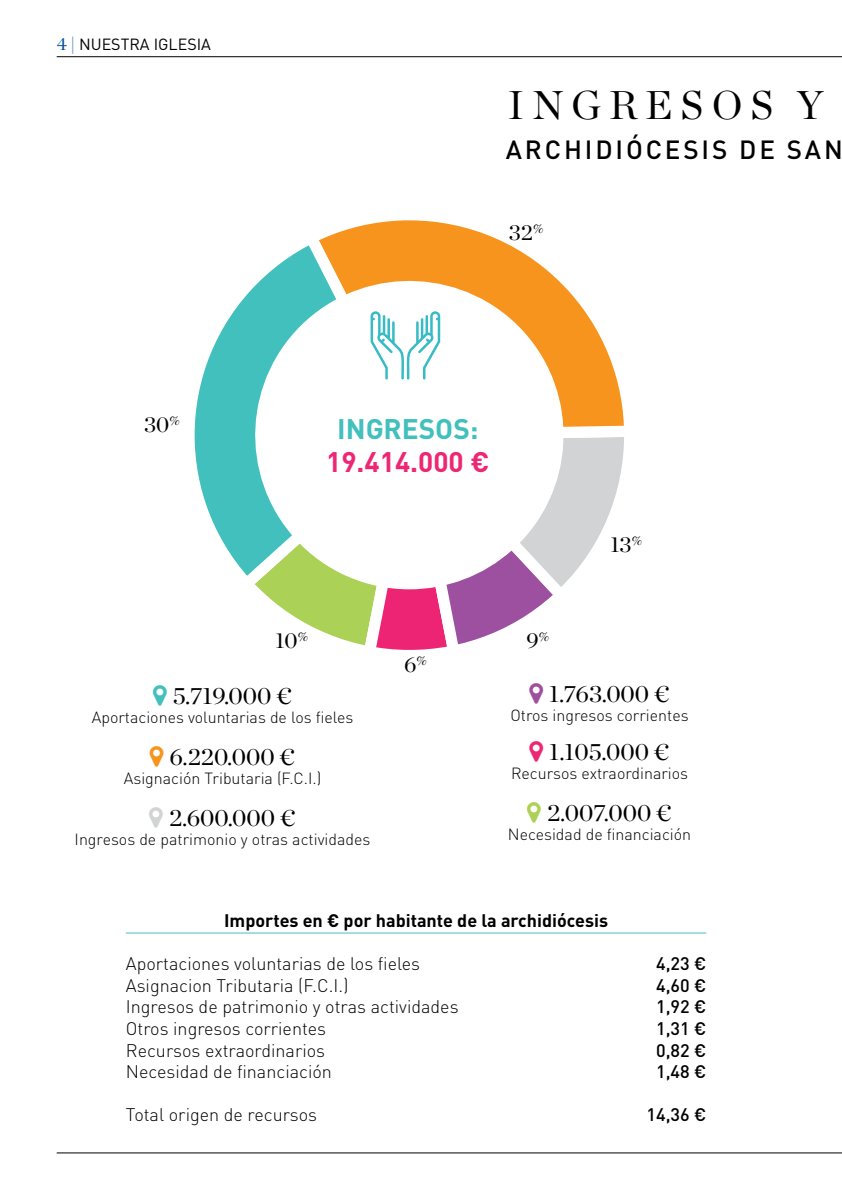
<style>
.page{position:relative;width:842px;height:1191px;background:#fff}
.page>*{position:absolute;margin:0;border:0;box-sizing:border-box;transform-origin:0 0}
.t1{font:40px "Chronicle Display";letter-spacing:.2em;color:#000}
.t2{font:700 28px "DIN Pro";color:#ed2774}
.t3{font:700 28px "DIN Pro";color:#42c0bd}
.t4{font:500 26px "DIN Pro";letter-spacing:.11em;color:#000}
.t5{font:24px "Chronicle Display";color:#000}
.t6{font:22px "Chronicle Display";color:#000}
.t7{font:300 18px "DIN Pro";color:#000}
.t8{font:700 18px "DIN Pro";color:#000}
.t9{font:500 18px "DIN Pro";color:#000}
.t10{font:300 16px "DIN Pro";color:#000}
.t11{font:16px "DIN Pro";color:#000}
.s1{font-family:"Chronicle Display";font-size:18px;color:#0251a3}
</style>
<div class="page">
<hr style="left:57px;top:56px;width:785px;height:1px;background:#000">
<hr style="left:57px;top:1152px;width:785px;height:1px;background:#000">
<svg style="left:274px;top:602px;width:251px;height:48px"></svg>
<svg style="left:396px;top:450px;width:228px;height:166px"></svg>
<svg style="left:427px;top:221px;width:197px;height:229px"></svg>
<svg style="left:194px;top:220px;width:233px;height:382px"></svg>
<svg style="left:371px;top:311px;width:69px;height:68px"></svg>
<hr style="left:126px;top:932px;width:580px;height:1px;background:#42c0bd">
<p class="t11" style="left:57px;top:33px;width:156px"><span class="s1">4 |</span> NUESTRA IGLESIA</p>
<h1 class="t1" style="left:508px;top:74px;width:317px">INGRESOS Y</h1>
<h3 class="t4" style="left:506px;top:131px;width:127px">ARCHIDIÓCESIS</h3>
<h3 class="t4" style="left:739px;top:131px;width:67px">DE SAN</h3>
<p class="t6" style="left:509px;top:215px;width:36px">32<sup>%</sup></p>
<p class="t6" style="left:144px;top:407px;width:37px">30<sup>%</sup></p>
<h2 class="t3" style="left:337px;top:409px;width:143px">INGRESOS:</h2>
<h2 class="t2" style="left:326px;top:443px;width:165px">19.414.000 €</h2>
<p class="t6" style="left:610px;top:527px;width:33px">13<sup>%</sup></p>
<p class="t6" style="left:275px;top:623px;width:34px">10<sup>%</sup></p>
<h3 class="t5" style="left:173px;top:677px;width:121px">5.719.000 €</h3>
<p class="t10" style="left:92px;top:706px;width:263px">Aportaciones voluntarias de los fieles</p>
<h3 class="t5" style="left:169px;top:738px;width:127px">6.220.000 €</h3>
<p class="t10" style="left:124px;top:767px;width:199px">Asignación Tributaria (F.C.I.)</p>
<h3 class="t5" style="left:169px;top:799px;width:128px">2.600.000 €</h3>
<p class="t10" style="left:75px;top:828px;width:297px">Ingresos de patrimonio y otras actividades</p>
<p class="t6" style="left:404px;top:647px;width:24px">6<sup>%</sup></p>
<p class="t6" style="left:526px;top:623px;width:24px">9<sup>%</sup></p>
<h3 class="t5" style="left:549px;top:675px;width:122px">1.763.000 €</h3>
<p class="t10" style="left:510px;top:704px;width:180px">Otros ingresos corrientes</p>
<h3 class="t5" style="left:549px;top:733px;width:122px">1.105.000 €</h3>
<p class="t10" style="left:511px;top:762px;width:179px">Recursos extraordinarios</p>
<h3 class="t5" style="left:547px;top:794px;width:126px">2.007.000 €</h3>
<p class="t10" style="left:508px;top:823px;width:185px">Necesidad de financiación</p>
<p class="t8" style="left:224px;top:908px;width:385px">Importes en € por habitante de la archidiócesis</p>
<p class="t7" style="left:126px;top:951px;width:296px">Aportaciones voluntarias de los fieles</p>
<p class="t9" style="left:656px;top:951px;width:52px">4,23 €</p>
<p class="t7" style="left:126px;top:973px;width:224px">Asignacion Tributaria (f.c.i .)</p>
<p class="t9" style="left:656px;top:973px;width:52px">4,60 €</p>
<p class="t7" style="left:126px;top:994px;width:334px">Ingresos de patrimonio y otras actividades</p>
<p class="t9" style="left:656px;top:994px;width:52px">1,92 €</p>
<p class="t7" style="left:126px;top:1016px;width:202px">Otros ingresos corrientes</p>
<p class="t9" style="left:656px;top:1016px;width:52px">1,31 €</p>
<p class="t7" style="left:126px;top:1037px;width:201px">Recursos extraordinarios</p>
<p class="t9" style="left:656px;top:1037px;width:52px">0,82 €</p>
<p class="t7" style="left:126px;top:1059px;width:208px">Necesidad de financiación</p>
<p class="t9" style="left:656px;top:1059px;width:52px">1,48 €</p>
<p class="t7" style="left:126px;top:1102px;width:193px">Total origen de recursos</p>
<p class="t9" style="left:646px;top:1102px;width:61px">14,36 €</p>
</div>
